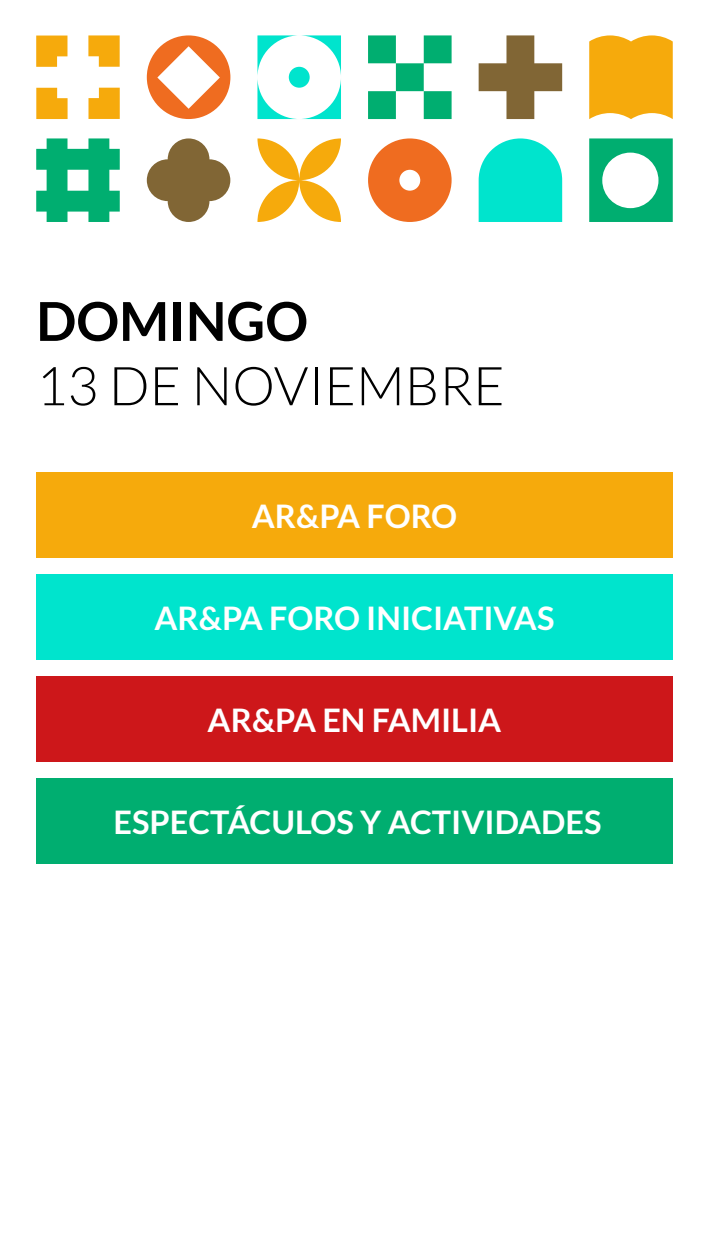
<style>
.page{position:relative;width:709px;height:1244px;background:#fff}
.page>*{position:absolute;margin:0;border:0;box-sizing:border-box;transform-origin:0 0}
.t1{font:300 53.75px "Lato";color:#000}
.t2{font:700 53.75px "Lato";color:#000}
.t3{font:700 32.5px "Lato";color:#fff}
</style>
<div class="page">
<svg style="left:36px;top:35px;width:84px;height:84px"></svg>
<svg style="left:36px;top:138px;width:84px;height:84px"></svg>
<svg style="left:368px;top:35px;width:83px;height:84px"></svg>
<svg style="left:368px;top:138px;width:83px;height:84px"></svg>
<svg style="left:478px;top:138px;width:84px;height:84px;background:#1ee7d2"></svg>
<svg style="left:478px;top:35px;width:84px;height:84px"></svg>
<svg style="left:589px;top:35px;width:83px;height:84px;background:#f6b01f"></svg>
<svg style="left:589px;top:138px;width:83px;height:84px"></svg>
<svg style="left:147px;top:35px;width:83px;height:84px"></svg>
<svg style="left:147px;top:138px;width:83px;height:84px"></svg>
<svg style="left:257px;top:35px;width:84px;height:84px"></svg>
<svg style="left:257px;top:138px;width:84px;height:84px"></svg>
<div style="left:36px;top:472px;width:636px;height:85px;background:#f6aa0c"></div>
<div style="left:36px;top:574px;width:636px;height:85px;background:#00e4cd"></div>
<div style="left:36px;top:676px;width:636px;height:85px;background:#cd171a"></div>
<div style="left:36px;top:778px;width:636px;height:85px;background:#00ae70"></div>
<h1 class="t2" style="left:36px;top:290px;width:273px">DOMINGO</h1>
<h1 class="t1" style="left:36px;top:357px;width:470px">13 DE NOVIEMBRE</h1>
<p class="t3" style="left:252px;top:497px;width:207px">AR&amp;PA FORO</p>
<p class="t3" style="left:154px;top:599px;width:401px">AR&amp;PA FORO INICIATIVAS</p>
<p class="t3" style="left:208px;top:701px;width:295px">AR&amp;PA EN FAMILIA</p>
<p class="t3" style="left:114px;top:803px;width:489px">ESPECTÁCULOS Y ACTIVIDADES</p>
</div>
